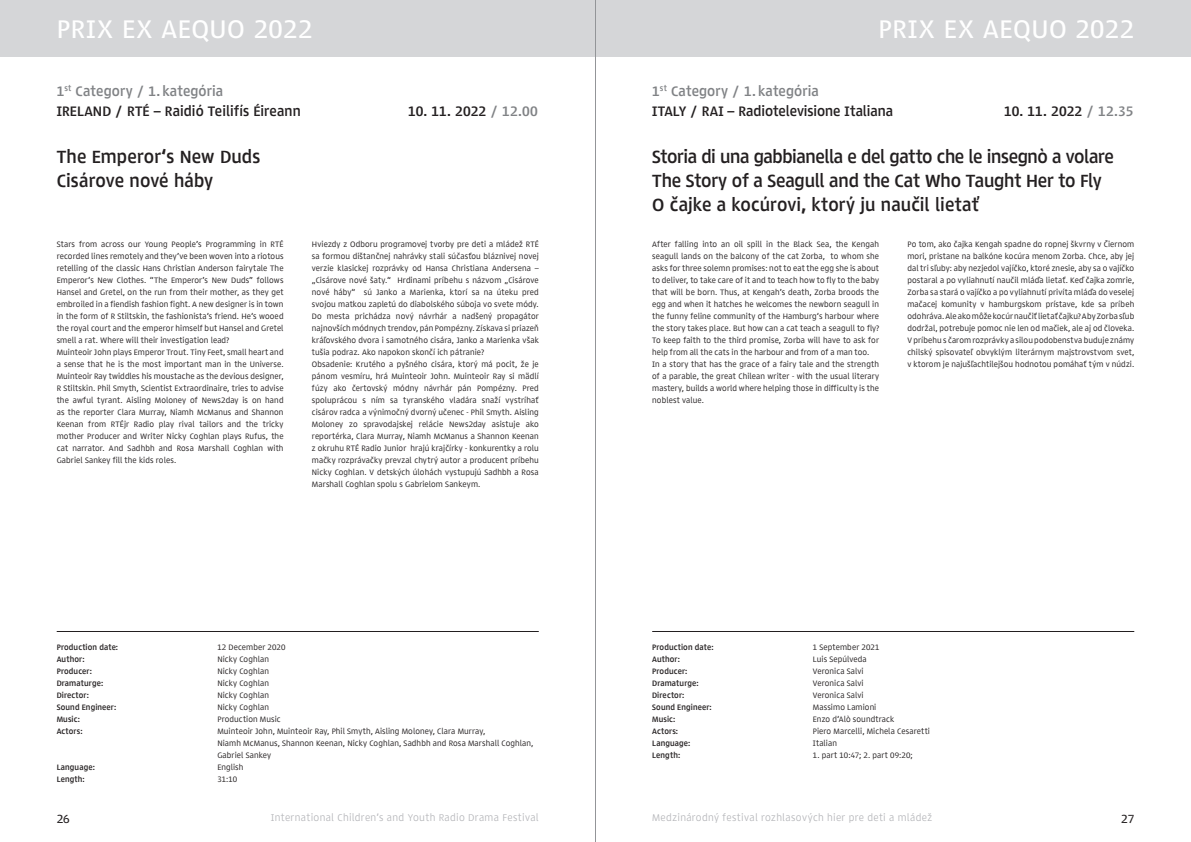
<style>
.page{position:relative;width:1191px;height:842px;background:#fff}
.page>*{position:absolute;margin:0;border:0;box-sizing:border-box;transform-origin:0 0}
.t1{font:500 26px "Lipa Agate High";letter-spacing:.02em;color:#fff}
.t2{font:700 18px/24px "Lipa Agate High";letter-spacing:-.01em;color:#231f20}
.t3{font:700 14px/20px "Lipa Agate High";letter-spacing:.005em;color:#231f20}
.t4{font:500 12px "Lipa Agate High";color:#231f20}
.t5{font:300 10px "Lipa Agate High";letter-spacing:.035em;color:#b0b1b5}
.t6{font:8px/12px "Lipa Agate High";letter-spacing:.015em;color:#231f20}
.t7{font:700 8px "Lipa Agate High";letter-spacing:.015em;color:#231f20}
.s1{color:#808285}
</style>
<div class="page">
<div style="left:595px;top:0;width:596px;height:57px;background:#d5d6d8"></div>
<div style="left:0;top:0;width:595px;height:57px;background:#d5d6d8"></div>
<hr style="left:57px;top:631px;width:482px;height:1px;background:#231f20">
<hr style="left:652px;top:631px;width:482px;height:1px;background:#231f20">
<hr style="left:595px;top:0;width:1px;height:842px;background:#939598">
<h1 class="t1" style="left:57px;top:13px;width:257px">PRIX EX AEQUO 2022</h1>
<h1 class="t1" style="left:878px;top:13px;width:257px">PRIX EX AEQUO 2022</h1>
<h3 class="t3" style="left:57px;top:81px;width:245px"><span class="s1">1</span><sup>st</sup> <span class="s1">Category / 1. kategória<br></span>IRELAND / RTÉ – Raidió Teilifís Éireann</h3>
<h2 class="t2" style="left:57px;top:144px;width:205px">The Emperor‘s New Duds<br>Cisárove nové háby</h2>
<h3 class="t3" style="left:408px;top:101px;width:131px">10. 11. 2022 <span class="s1">/ 12.00</span></h3>
<h3 class="t3" style="left:652px;top:81px;width:242px"><span class="s1">1</span><sup>st</sup> <span class="s1">Category / 1. kategória<br></span>ITALY / RAI – Radiotelevisione Italiana</h3>
<h3 class="t3" style="left:1004px;top:101px;width:131px">10. 11. 2022 <span class="s1">/ 12.35</span></h3>
<h2 class="t2" style="left:652px;top:144px;width:463px">Storia di una gabbianella e del gatto che le insegnò a volare<br>The Story of a Seagull and the Cat Who Taught Her to Fly<br>O čajke a kocúrovi, ktorý ju naučil lietať</h2>
<p class="t6" style="left:57px;top:238px;width:228px">Stars from across our Young People’s Programming in RTÉ recorded lines remotely and they’ve been woven into a riotous retelling of the classic Hans Christian Anderson fairytale The Emperor‘s New Clothes. “The Emperor’s New Duds” follows Hansel and Gretel, on the run from their mother, as they get embroiled in a fiendish fashion fight. A new designer is in town in the form of R Stiltskin, the fashionista‘s friend. He‘s wooed the royal court and the emperor himself but Hansel and Gretel smell a rat. Where will their investigation lead?<br>Muinteoir John plays Emperor Trout. Tiny Feet, small heart and a sense that he is the most important man in the Universe.<br>Muinteoir Ray twiddles his moustache as the devious designer, R Stiltskin. Phil Smyth, Scientist Extraordinaire, tries to advise the awful tyrant. Aisling Moloney of News2day is on hand as the reporter Clara Murray, Niamh McManus and Shannon Keenan from RTÉjr Radio play rival tailors and the tricky mother Producer and Writer Nicky Coghlan plays Rufus, the cat narrator. And Sadhbh and Rosa Marshall Coghlan with Gabriel Sankey fill the kids roles.</p>
<p class="t6" style="left:312px;top:238px;width:228px">Hviezdy z Odboru programovej tvorby pre deti a mládež RTÉ sa formou dištančnej nahrávky stali súčasťou bláznivej novej verzie klasickej rozprávky od Hansa Christiana Andersena – „Cisárove nové šaty.“ Hrdinami príbehu s názvom „Cisárove nové háby“ sú Janko a Marienka, ktorí sa na úteku pred svojou matkou zapletú do diabolského súboja vo svete módy.<br>Do mesta prichádza nový návrhár a nadšený propagátor najnovších módnych trendov, pán Pompézny. Získava si priazeň kráľovského dvora i samotného cisára, Janko a Marienka však tušia podraz. Ako napokon skončí ich pátranie?<br>Obsadenie: Krutého a pyšného cisára, ktorý má pocit, že je pánom vesmíru, hrá Muinteoir John. Muinteoir Ray si mädlí fúzy ako čertovský módny návrhár pán Pompézny. Pred spoluprácou s ním sa tyranského vladára snaží vystríhať cisárov radca a výnimočný dvorný učenec - Phil Smyth. Aisling Moloney zo spravodajskej relácie News2day asistuje ako reportérka, Clara Murray, Niamh McManus a Shannon Keenan z okruhu RTÉ Radio Junior hrajú krajčírky - konkurentky a rolu mačky rozprávačky prevzal chytrý autor a producent príbehu Nicky Coghlan. V detských úlohách vystupujú Sadhbh a Rosa Marshall Coghlan spolu s Gabrielom Sankeym.</p>
<p class="t6" style="left:652px;top:238px;width:228px">After falling into an oil spill in the Black Sea, the Kengah seagull lands on the balcony of the cat Zorba, to whom she asks for three solemn promises: not to eat the egg she is about to deliver, to take care of it and to teach how to fly to the baby that will be born. Thus, at Kengah’s death, Zorba broods the egg and when it hatches he welcomes the newborn seagull in the funny feline community of the Hamburg‘s harbour where the story takes place. But how can a cat teach a seagull to fly?<br>To keep faith to the third promise, Zorba will have to ask for help from all the cats in the harbour and from of a man too.<br>In a story that has the grace of a fairy tale and the strength of a parable, the great Chilean writer - with the usual literary mastery, builds a world where helping those in difficulty is the noblest value.</p>
<p class="t6" style="left:907px;top:238px;width:228px;text-align:justify">Po tom, ako čajka Kengah spadne do ropnej škvrny v Čiernom mori, pristane na balkóne kocúra menom Zorba. Chce, aby jej dal tri sľuby: aby nezjedol vajíčko, ktoré znesie, aby sa o vajíčko postaral a po vyliahnutí naučil mláďa lietať. Keď čajka zomrie, Zorba sa stará o vajíčko a po vyliahnutí privíta mláďa do veselej mačacej komunity v hamburgskom prístave, kde sa príbeh odohráva. Ale ako môže kocúr naučiť lietať čajku? Aby Zorba sľub dodržal, potrebuje pomoc nie len od mačiek, ale aj od človeka.<br>V príbehu s čarom rozprávky a silou podobenstva buduje známy chilský spisovateľ obvyklým literárnym majstrovstvom svet, v ktorom je najušľachtilejšou hodnotou pomáhať tým v núdzi.</p>
<p class="t7" style="left:57px;top:642px;width:63px">Production date:</p>
<p class="t6" style="left:217px;top:641px;width:70px">12 December 2020</p>
<p class="t7" style="left:57px;top:654px;width:29px">Author:</p>
<p class="t6" style="left:217px;top:653px;width:53px">Nicky Coghlan</p>
<p class="t7" style="left:57px;top:666px;width:37px">Producer:</p>
<p class="t6" style="left:217px;top:665px;width:53px">Nicky Coghlan</p>
<p class="t7" style="left:57px;top:678px;width:48px">Dramaturge:</p>
<p class="t6" style="left:217px;top:677px;width:53px">Nicky Coghlan</p>
<p class="t7" style="left:57px;top:690px;width:34px">Director:</p>
<p class="t6" style="left:217px;top:689px;width:53px">Nicky Coghlan</p>
<p class="t7" style="left:57px;top:702px;width:61px">Sound Engineer:</p>
<p class="t6" style="left:217px;top:701px;width:53px">Nicky Coghlan</p>
<p class="t7" style="left:57px;top:714px;width:25px">Music:</p>
<p class="t6" style="left:217px;top:713px;width:65px">Production Music</p>
<p class="t7" style="left:57px;top:726px;width:27px">Actors:</p>
<p class="t6" style="left:217px;top:725px;width:317px">Muinteoir John, Muinteoir Ray, Phil Smyth, Aisling Moloney, Clara Murray,<br>Niamh McManus, Shannon Keenan, Nicky Coghlan, Sadhbh and Rosa Marshall Coghlan,<br>Gabriel Sankey</p>
<p class="t7" style="left:57px;top:762px;width:40px">Language:</p>
<p class="t6" style="left:217px;top:761px;width:28px">English</p>
<p class="t7" style="left:57px;top:774px;width:30px">Length:</p>
<p class="t6" style="left:217px;top:773px;width:21px">31:10</p>
<p class="t7" style="left:652px;top:642px;width:63px">Production date:</p>
<p class="t6" style="left:813px;top:641px;width:68px">1 September 2021</p>
<p class="t7" style="left:652px;top:654px;width:29px">Author:</p>
<p class="t6" style="left:813px;top:653px;width:55px">Luis Sepúlveda</p>
<p class="t7" style="left:652px;top:666px;width:37px">Producer:</p>
<p class="t6" style="left:813px;top:665px;width:52px">Veronica Salvi</p>
<p class="t7" style="left:652px;top:678px;width:48px">Dramaturge:</p>
<p class="t6" style="left:813px;top:677px;width:52px">Veronica Salvi</p>
<p class="t7" style="left:652px;top:690px;width:34px">Director:</p>
<p class="t6" style="left:813px;top:689px;width:52px">Veronica Salvi</p>
<p class="t7" style="left:652px;top:702px;width:61px">Sound Engineer:</p>
<p class="t6" style="left:813px;top:701px;width:65px">Massimo Lamioni</p>
<p class="t7" style="left:652px;top:714px;width:25px">Music:</p>
<p class="t6" style="left:813px;top:713px;width:83px">Enzo d‘Alò soundtrack</p>
<p class="t7" style="left:652px;top:726px;width:27px">Actors:</p>
<p class="t6" style="left:813px;top:725px;width:119px">Piero Marcelli, Michela Cesaretti</p>
<p class="t7" style="left:652px;top:738px;width:40px">Language:</p>
<p class="t6" style="left:813px;top:737px;width:26px">Italian</p>
<p class="t7" style="left:652px;top:750px;width:30px">Length:</p>
<p class="t6" style="left:813px;top:749px;width:101px">1. part 10:47; 2. part 09:20;</p>
<h3 class="t4" style="left:57px;top:811px;width:15px">26</h3>
<p class="t5" style="left:271px;top:812px;width:269px">International Children’s and Youth Radio Drama Festival</p>
<p class="t5" style="left:652px;top:812px;width:281px">Medzinárodný festival rozhlasových hier pre deti a mládež</p>
<h3 class="t4" style="left:1121px;top:811px;width:14px">27</h3>
</div>
